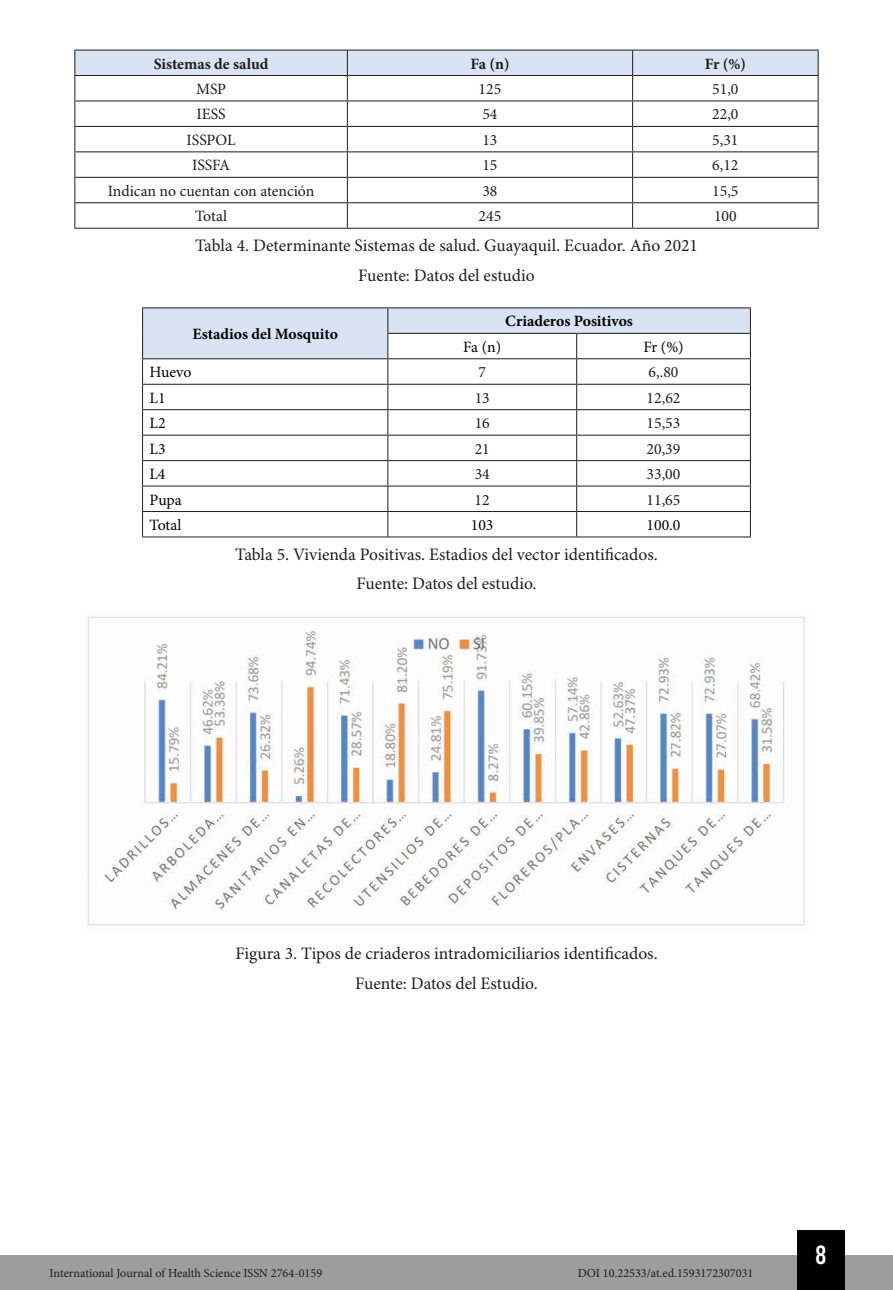
<style>
.page{position:relative;width:893px;height:1290px;background:#fff}
.page>*{position:absolute;margin:0;border:0;box-sizing:border-box;transform-origin:0 0}
.t1{font:26.25px "Bebas Kai";color:#fff}
.t2{font:17.5px/29.4px "Minion Pro";color:#1d1d1b;text-align:center}
.t3{font:15.75px "Minion Pro";color:#1d1d1b}
.t4{font:15.75px "Minion Pro";color:#020203}
.t5{font:700 15.75px "Minion Pro";color:#020203}
.t6{font:700 15.75px "Minion Pro";color:#1d1d1b}
.t7{font:12.25px "Minion Pro";color:#1d1d1b}
</style>
<div class="page">
<div style="left:0;top:1255px;width:893px;height:35px;background:#9d9d9d"></div>
<div style="left:797px;top:1230px;width:48px;height:60px;background:#000"></div>
<svg style="left:74px;top:50px;width:745px;height:178px"></svg>
<hr style="left:74px;top:228px;width:273px;height:1px;background:#1d1d1b">
<hr style="left:347px;top:228px;width:286px;height:1px;background:#1d1d1b">
<hr style="left:633px;top:228px;width:186px;height:1px;background:#1d1d1b">
<hr style="left:142px;top:307px;width:246px;height:1px;background:#1d1d1b">
<hr style="left:388px;top:307px;width:189px;height:1px;background:#1d1d1b">
<hr style="left:577px;top:307px;width:174px;height:1px;background:#1d1d1b">
<svg style="left:142px;top:308px;width:609px;height:228px"></svg>
<hr style="left:142px;top:536px;width:246px;height:1px;background:#1d1d1b">
<hr style="left:388px;top:536px;width:189px;height:1px;background:#1d1d1b">
<hr style="left:577px;top:536px;width:174px;height:1px;background:#1d1d1b">
<img style="left:87px;top:616px;width:718px;height:310px">
<p class="t6" style="left:154px;top:52px;width:116px">Sistemas de salud</p>
<p class="t6" style="left:470px;top:52px;width:41px">Fa (n)</p>
<p class="t6" style="left:705px;top:52px;width:43px">Fr (%)</p>
<p class="t3" style="left:196px;top:80px;width:32px">MSP</p>
<p class="t3" style="left:479px;top:80px;width:24px">125</p>
<p class="t3" style="left:712px;top:80px;width:28px">51,0</p>
<p class="t3" style="left:196px;top:105px;width:31px">IESS</p>
<p class="t3" style="left:482px;top:105px;width:17px">54</p>
<p class="t3" style="left:712px;top:105px;width:28px">22,0</p>
<p class="t3" style="left:187px;top:130px;width:51px">ISSPOL</p>
<p class="t3" style="left:482px;top:130px;width:17px">13</p>
<p class="t3" style="left:712px;top:130px;width:28px">5,31</p>
<p class="t3" style="left:192px;top:156px;width:40px">ISSFA</p>
<p class="t3" style="left:482px;top:156px;width:17px">15</p>
<p class="t3" style="left:712px;top:156px;width:28px">6,12</p>
<p class="t3" style="left:108px;top:181px;width:208px">Indican no cuentan con atención</p>
<p class="t3" style="left:482px;top:181px;width:17px">38</p>
<p class="t3" style="left:712px;top:181px;width:28px">15,5</p>
<p class="t3" style="left:195px;top:207px;width:33px">Total</p>
<p class="t3" style="left:479px;top:207px;width:24px">245</p>
<p class="t3" style="left:714px;top:207px;width:24px">100</p>
<p class="t2" style="left:195px;top:232px;width:504px">Tabla 4. Determinante Sistemas de salud. Guayaquil. Ecuador. Año 2021<br>Fuente: Datos del estudio</p>
<p class="t5" style="left:192px;top:323px;width:147px">Estadios del Mosquito</p>
<p class="t5" style="left:505px;top:310px;width:129px">Criaderos Positivos</p>
<p class="t4" style="left:463px;top:337px;width:40px">Fa (n)</p>
<p class="t4" style="left:643px;top:337px;width:42px">Fr (%)</p>
<p class="t4" style="left:150px;top:363px;width:43px">Huevo</p>
<p class="t3" style="left:478px;top:363px;width:9px">7</p>
<p class="t3" style="left:649px;top:363px;width:31px">6,.80</p>
<p class="t4" style="left:150px;top:388px;width:18px">L1</p>
<p class="t3" style="left:475px;top:388px;width:17px">13</p>
<p class="t3" style="left:647px;top:388px;width:35px">12,62</p>
<p class="t4" style="left:150px;top:414px;width:18px">L2</p>
<p class="t3" style="left:475px;top:414px;width:17px">16</p>
<p class="t3" style="left:647px;top:414px;width:35px">15,53</p>
<p class="t4" style="left:150px;top:439px;width:18px">L3</p>
<p class="t3" style="left:475px;top:439px;width:17px">21</p>
<p class="t3" style="left:647px;top:439px;width:35px">20,39</p>
<p class="t4" style="left:150px;top:465px;width:18px">L4</p>
<p class="t3" style="left:475px;top:465px;width:17px">34</p>
<p class="t3" style="left:647px;top:465px;width:35px">33,00</p>
<p class="t4" style="left:149px;top:490px;width:34px">Pupa</p>
<p class="t3" style="left:475px;top:490px;width:17px">12</p>
<p class="t3" style="left:647px;top:490px;width:35px">11,65</p>
<p class="t4" style="left:149px;top:515px;width:33px">Total</p>
<p class="t4" style="left:471px;top:515px;width:24px">103</p>
<p class="t4" style="left:646px;top:515px;width:35px">100.0</p>
<p class="t2" style="left:235px;top:540px;width:424px">Tabla 5. Vivienda Positivas. Estadios del vector identificados.<br>Fuente: Datos del estudio.</p>
<p class="t2" style="left:235px;top:940px;width:424px">Figura 3. Tipos de criaderos intradomiciliarios identificados.<br>Fuente: Datos del Estudio.</p>
<p class="t7" style="left:50px;top:1266px;width:274px">International Journal of Health Science ISSN 2764-0159</p>
<p class="t7" style="left:578px;top:1266px;width:177px">DOI 10.22533/at.ed.1593172307031</p>
<h1 class="t1" style="left:816px;top:1241px;width:12px">8</h1>
</div>
